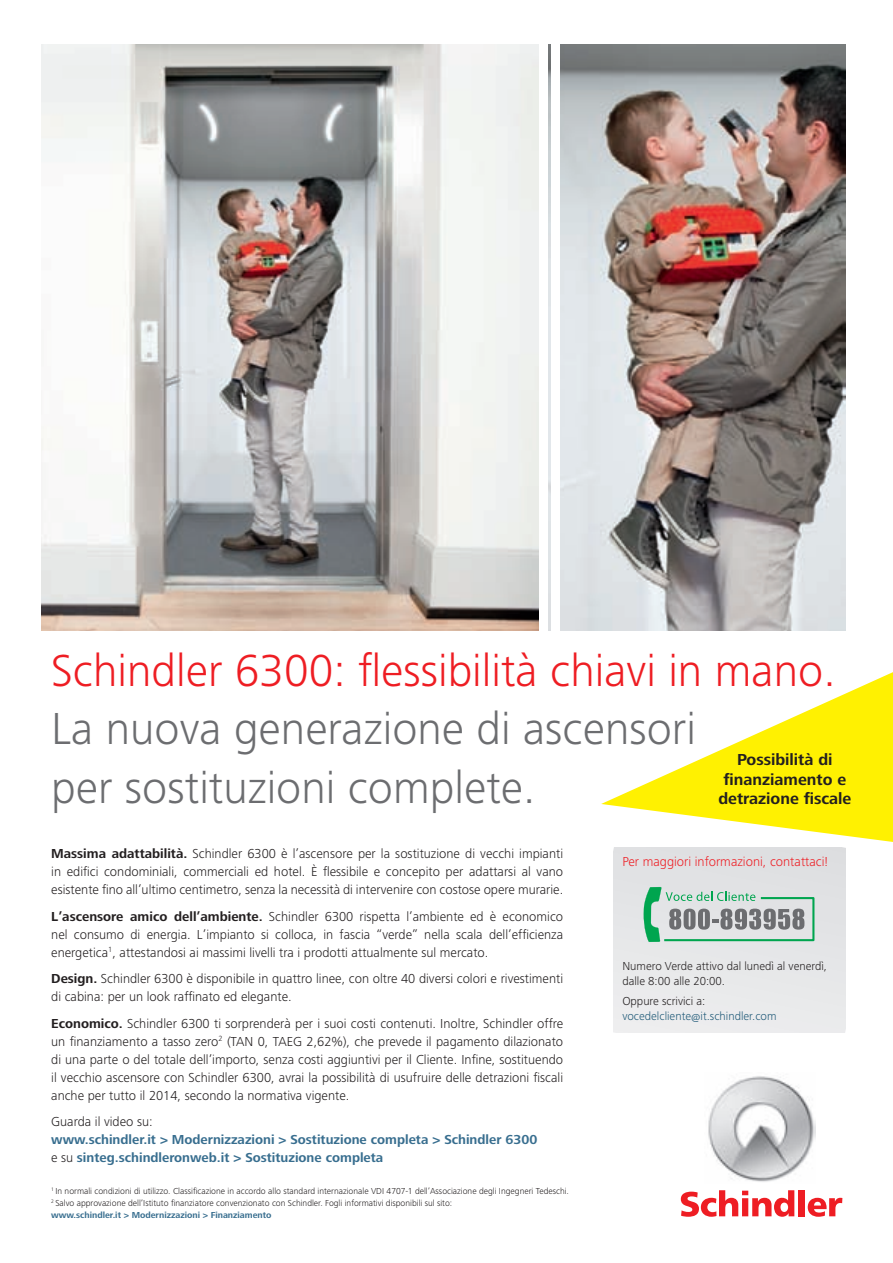
<style>
.page{position:relative;width:893px;height:1263px;background:#fff}
.page>*{position:absolute;margin:0;border:0;box-sizing:border-box;transform-origin:0 0}
.t1{font:300 46.5px/58.5px "Frutiger Next LT";color:#6c6d70}
.t2{font:300 46.5px "Frutiger Next LT";color:#ee1d23}
.t3{font:700 16.5px/19.5px "Frutiger Next LT";color:#231f20;text-align:center}
.t4{font:300 13.5px/18px "Frutiger Next LT";color:#231f20;text-align:justify}
.t5{font:700 13.5px/18px "Frutiger Next LT";color:#386e8f}
.t6{font:300 13.5px "Frutiger Next LT";color:#ee1d23}
.t7{font:300 12px/15px "Frutiger Next LT";color:#231f20}
.t8{font:300 12px "Frutiger Next LT";color:#205a78}
.t9{font:300 9px/12px "Frutiger Next LT";color:#231f20}
.s1{font-weight:700}
.s2{font-weight:300;color:#231f20}
.s3{font-weight:700;color:#386e8f}
</style>
<div class="page">
<svg style="left:614px;top:848px;width:231px;height:184px;background:#d8dedd"></svg>
<svg style="left:601px;top:672px;width:292px;height:170px"></svg>
<svg style="left:681px;top:1190px;width:113px;height:27px"></svg>
<div style="left:799px;top:1190px;width:6px;height:26px;background:#ee1d23"></div>
<svg style="left:808px;top:1198px;width:34px;height:19px"></svg>
<img style="left:708px;top:1076px;width:107px;height:106px">
<img style="left:41px;top:44px;width:804px;height:586px">
<div style="left:539px;top:40px;width:8px;height:601px;background:#fff"></div>
<div style="left:551px;top:40px;width:8px;height:601px;background:#fff"></div>
<h1 class="t2" style="left:51px;top:653px;width:786px">Schindler 6300: flessibilità chiavi in mano.</h1>
<h1 class="t1" style="left:51px;top:704px;width:646px">La nuova generazione di ascensori per sostituzioni complete.</h1>
<p class="t3" style="left:718px;top:751px;width:135px">Possibilità di finanziamento e detrazione fiscale</p>
<p class="t4" style="left:51px;top:846px;width:514px"><span class="s1">Massima adattabilità.</span> Schindler 6300 è l’ascensore per la sostituzione di vecchi impianti in edifici condominiali, commerciali ed hotel. È flessibile e concepito per adattarsi al vano esistente fino all’ultimo centimetro, senza la necessità di intervenire con costose opere murarie.</p>
<p class="t4" style="left:51px;top:909px;width:513px"><span class="s1">L’ascensore amico dell’ambiente.</span> Schindler 6300 rispetta l’ambiente ed è economico nel consumo di energia. L’impianto si colloca, in fascia “verde” nella scala dell’efficienza energetica<sup>1</sup>, attestandosi ai massimi livelli tra i prodotti attualmente sul mercato.</p>
<p class="t4" style="left:51px;top:971px;width:513px"><span class="s1">Design.</span> Schindler 6300 è disponibile in quattro linee, con oltre 40 diversi colori e rivestimenti di cabina: per un look raffinato ed elegante.</p>
<p class="t4" style="left:51px;top:1016px;width:514px"><span class="s1">Economico.</span> Schindler 6300 ti sorprenderà per i suoi costi contenuti. Inoltre, Schindler offre un finanziamento a tasso zero<sup>2</sup> (TAN 0, TAEG 2,62%), che prevede il pagamento dilazionato di una parte o del totale dell’importo, senza costi aggiuntivi per il Cliente. Infine, sostituendo il vecchio ascensore con Schindler 6300, avrai la possibilità di usufruire delle detrazioni fiscali anche per tutto il 2014, secondo la normativa vigente.</p>
<p class="t4" style="left:51px;top:1114px;width:103px">Guarda il video su:</p>
<p class="t5" style="left:51px;top:1132px;width:488px">www.schindler.it &gt; Modernizzazioni &gt; Sostituzione completa &gt; Schindler 6300 <span class="s2">e su</span> sinteg.schindleronweb.it &gt; Sostituzione completa</p>
<p class="t9" style="left:51px;top:1186px;width:519px"><sup>1</sup> In normali condizioni di utilizzo. Classificazione in accordo allo standard internazionale VDI 4707-1 dell’Associazione degli Ingegneri Tedeschi.<br><sup>2</sup> Salvo approvazione dell’Istituto finanziatore convenzionato con Schindler. Fogli informativi disponibili sul sito:<br><span class="s3">www.schindler.it &gt; Modernizzazioni &gt; Finanziamento</span></p>
<p class="t6" style="left:622px;top:856px;width:207px">Per maggiori informazioni, contattaci!</p>
<p class="t7" style="left:622px;top:960px;width:206px">Numero Verde attivo dal lunedì al venerdì, dalle 8:00 alle 20:00.</p>
<p class="t7" style="left:622px;top:994px;width:85px">Oppure scrivici a:</p>
<p class="t8" style="left:622px;top:1011px;width:156px">vocedelcliente@it.schindler.com</p>
</div>
